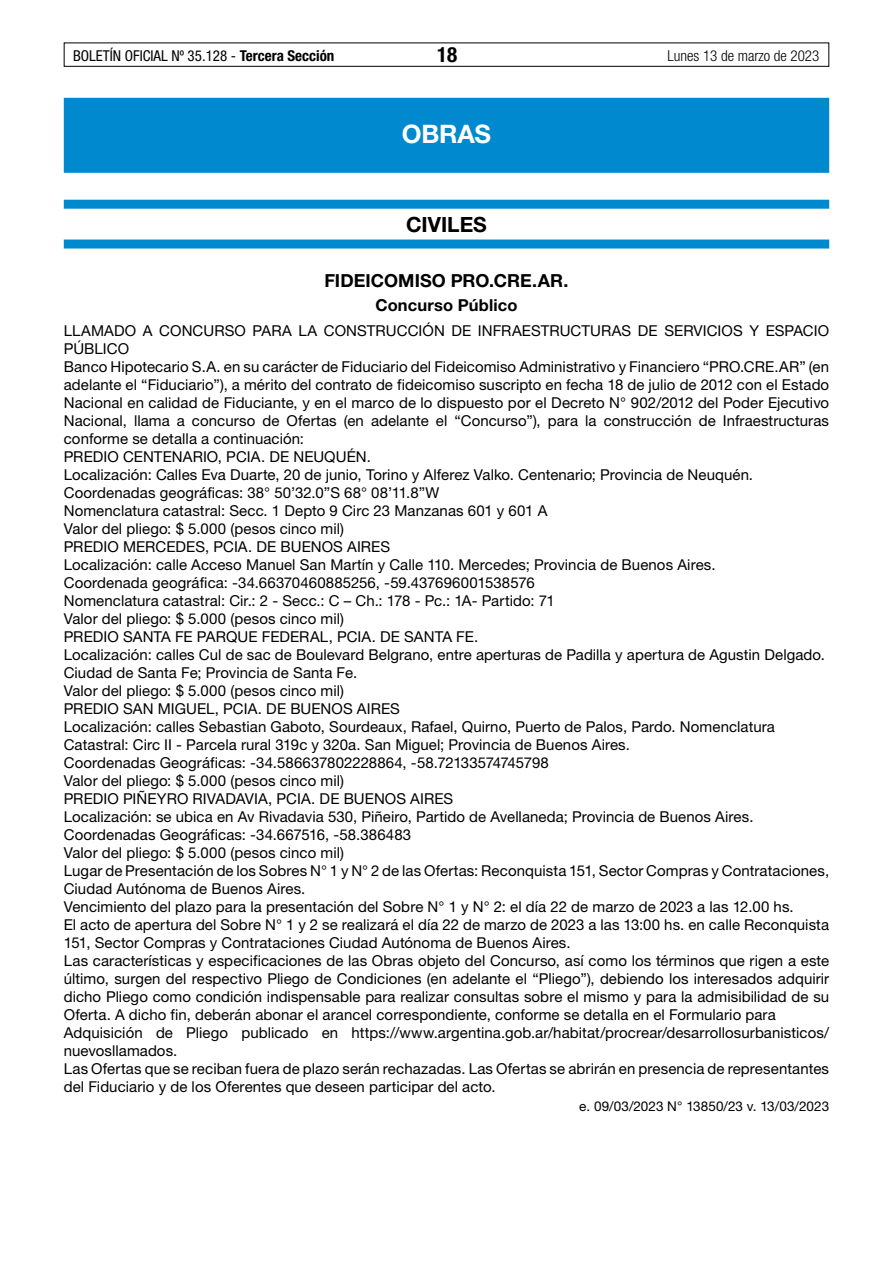
<style>
.page{position:relative;width:893px;height:1263px;background:#fff}
.page>*{position:absolute;margin:0;border:0;box-sizing:border-box;transform-origin:0 0}
.t1{font:700 25.5px "Helvetica Neue LT Std";letter-spacing:-.01em;color:#fff}
.t2{font:700 21px "Helvetica Neue LT Std";color:#000}
.t3{font:700 condensed 21px "Helvetica Neue LT Std";color:#000}
.t4{font:700 18px "Helvetica Neue LT Std";color:#000}
.t5{font:700 16.5px "Helvetica Neue LT Std";letter-spacing:.01em;color:#000}
.t6{font:15px/18px "Helvetica Neue LT Std";letter-spacing:.005em;color:#000}
.t7{font:condensed 15px "Helvetica Neue LT Std";color:#000}
.t8{font:300 condensed 15px "Helvetica Neue LT Std";color:#000}
.t9{font:13.5px "Helvetica Neue LT Std";letter-spacing:.005em;color:#000}
.s1{font-weight:700}
</style>
<div class="page">
<div style="left:64px;top:43px;width:765px;height:24px;border:1px solid #000"></div>
<div style="left:64px;top:98px;width:765px;height:75px;background:#0089cf"></div>
<div style="left:64px;top:200px;width:765px;height:9px;background:#0089cf"></div>
<div style="left:64px;top:240px;width:765px;height:9px;background:#0089cf"></div>
<p class="t7" style="left:73px;top:47px;width:263px">BOLETÍN OFICIAL Nº 35.128 - <span class="s1">Tercera Sección</span></p>
<h2 class="t3" style="left:437px;top:42px;width:22px">18</h2>
<p class="t8" style="left:667px;top:47px;width:153px">Lunes 13 de marzo de 2023</p>
<h1 class="t1" style="left:402px;top:118px;width:91px">OBRAS</h1>
<h2 class="t2" style="left:406px;top:212px;width:82px">CIVILES</h2>
<p class="t4" style="left:324px;top:270px;width:246px">FIDEICOMISO PRO.CRE.AR.</p>
<p class="t5" style="left:375px;top:295px;width:144px">Concurso Público</p>
<p class="t6" style="left:64px;top:321px;width:767px">LLAMADO A CONCURSO PARA LA CONSTRUCCIÓN DE INFRAESTRUCTURAS DE SERVICIOS Y ESPACIO PÚBLICO<br>Banco Hipotecario S.A. en su carácter de Fiduciario del Fideicomiso Administrativo y Financiero “PRO.CRE.AR” (en adelante el “Fiduciario”), a mérito del contrato de fideicomiso suscripto en fecha 18 de julio de 2012 con el Estado Nacional en calidad de Fiduciante, y en el marco de lo dispuesto por el Decreto N° 902/2012 del Poder Ejecutivo Nacional, llama a concurso de Ofertas (en adelante el “Concurso”), para la construcción de Infraestructuras conforme se detalla a continuación:<br>PREDIO CENTENARIO, PCIA. DE NEUQUÉN.<br>Localización: Calles Eva Duarte, 20 de junio, Torino y Alferez Valko. Centenario; Provincia de Neuquén.<br>Coordenadas geográficas: 38° 50’32.0”S 68° 08’11.8”W<br>Nomenclatura catastral: Secc. 1 Depto 9 Circ 23 Manzanas 601 y 601 A<br>Valor del pliego: $ 5.000 (pesos cinco mil)<br>PREDIO MERCEDES, PCIA. DE BUENOS AIRES<br>Localización: calle Acceso Manuel San Martín y Calle 110. Mercedes; Provincia de Buenos Aires.<br>Coordenada geográfica: -34.66370460885256, -59.437696001538576<br>Nomenclatura catastral: Cir.: 2 - Secc.: C – Ch.: 178 - Pc.: 1A- Partido: 71<br>Valor del pliego: $ 5.000 (pesos cinco mil)<br>PREDIO SANTA FE PARQUE FEDERAL, PCIA. DE SANTA FE.<br>Localización: calles Cul de sac de Boulevard Belgrano, entre aperturas de Padilla y apertura de Agustin Delgado.<br>Ciudad de Santa Fe; Provincia de Santa Fe.<br>Valor del pliego: $ 5.000 (pesos cinco mil)<br>PREDIO SAN MIGUEL, PCIA. DE BUENOS AIRES<br>Localización: calles Sebastian Gaboto, Sourdeaux, Rafael, Quirno, Puerto de Palos, Pardo. Nomenclatura Catastral: Circ II - Parcela rural 319c y 320a. San Miguel; Provincia de Buenos Aires.<br>Coordenadas Geográficas: -34.586637802228864, -58.72133574745798<br>Valor del pliego: $ 5.000 (pesos cinco mil)<br>PREDIO PIÑEYRO RIVADAVIA, PCIA. DE BUENOS AIRES<br>Localización: se ubica en Av Rivadavia 530, Piñeiro, Partido de Avellaneda; Provincia de Buenos Aires.<br>Coordenadas Geográficas: -34.667516, -58.386483<br>Valor del pliego: $ 5.000 (pesos cinco mil)<br>Lugar de Presentación de los Sobres N° 1 y N° 2 de las Ofertas: Reconquista 151, Sector Compras y Contrataciones, Ciudad Autónoma de Buenos Aires.<br>Vencimiento del plazo para la presentación del Sobre N° 1 y N° 2: el día 22 de marzo de 2023 a las 12.00 hs.<br>El acto de apertura del Sobre N° 1 y 2 se realizará el día 22 de marzo de 2023 a las 13:00 hs. en calle Reconquista 151, Sector Compras y Contrataciones Ciudad Autónoma de Buenos Aires.<br>Las características y especificaciones de las Obras objeto del Concurso, así como los términos que rigen a este último, surgen del respectivo Pliego de Condiciones (en adelante el “Pliego”), debiendo los interesados adquirir dicho Pliego como condición indispensable para realizar consultas sobre el mismo y para la admisibilidad de su Oferta. A dicho fin, deberán abonar el arancel correspondiente, conforme se detalla en el Formulario para Adquisición de Pliego publicado en https://www.argentina.gob.ar/habitat/procrear/desarrollosurbanisticos/ nuevosllamados.<br>Las Ofertas que se reciban fuera de plazo serán rechazadas. Las Ofertas se abrirán en presencia de representantes del Fiduciario y de los Oferentes que deseen participar del acto.</p>
<p class="t9" style="left:579px;top:1098px;width:251px">e. 09/03/2023 N° 13850/23 v. 13/03/2023</p>
</div>
